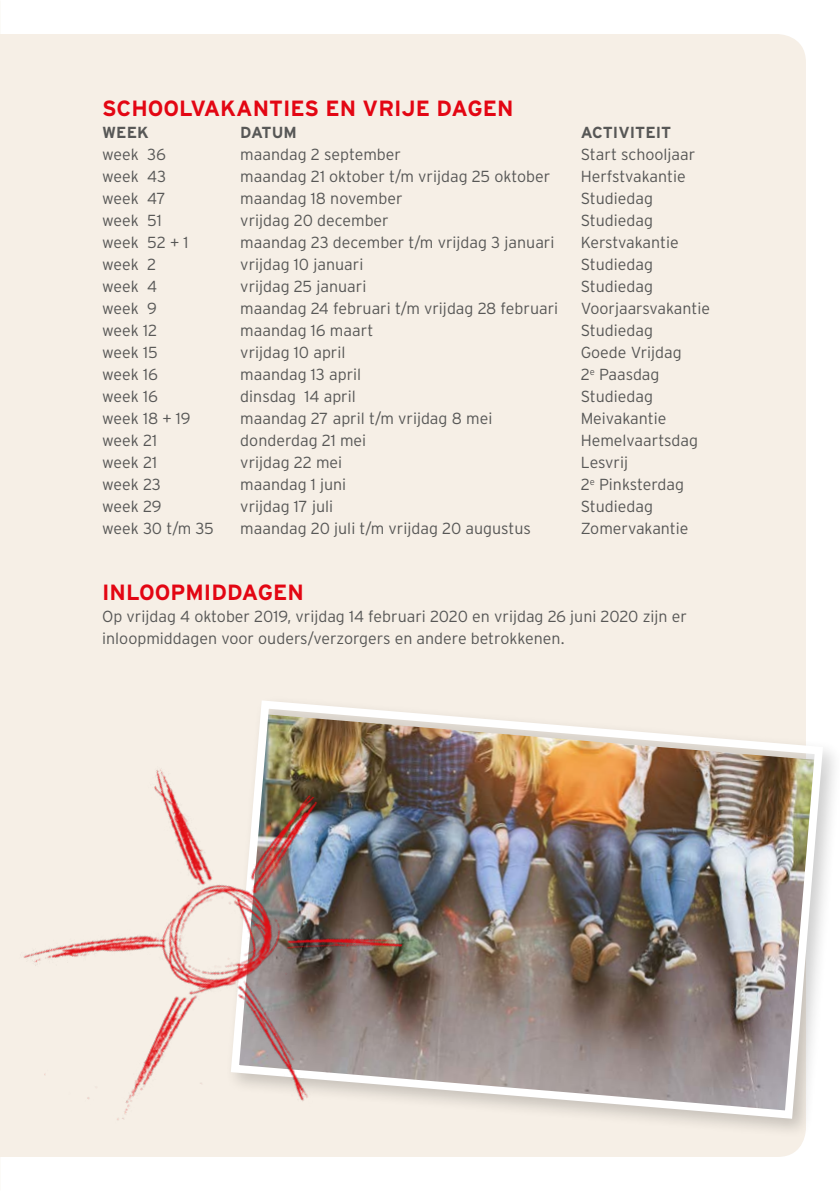
<style>
.page{position:relative;width:840px;height:1191px;background:#fff}
.page>*{position:absolute;margin:0;border:0;box-sizing:border-box;transform-origin:0 0}
.t1{font:700 22px "Interstate";color:#e30613}
.t2{font:300 16px/22px "Interstate";color:#575756}
.t3{font:700 16px "Interstate";color:#575756}
</style>
<div class="page">
<div style="left:0;top:34px;width:805px;height:1123px;background:#f6efe6"></div>
<div style="left:225px;top:694px;width:614px;height:445px;background:#000;opacity:.2"></div>
<img style="left:226px;top:696px;width:600px;height:427px">
<img style="left:0;top:710px;width:442px;height:447px">
<h1 class="t1" style="left:102px;top:96px;width:412px">SCHOOLVAKANTIES EN VRIJE DAGEN</h1>
<p class="t3" style="left:102px;top:123px;width:48px">WEEK</p>
<p class="t3" style="left:240px;top:123px;width:58px">DATUM</p>
<p class="t3" style="left:580px;top:123px;width:92px">ACTIVITEIT</p>
<p class="t2" style="left:102px;top:143px;width:65px">week 36</p>
<p class="t2" style="left:240px;top:143px;width:162px">maandag 2 september</p>
<p class="t2" style="left:580px;top:143px;width:116px">Start schooljaar</p>
<p class="t2" style="left:102px;top:165px;width:66px">week 43</p>
<p class="t2" style="left:240px;top:165px;width:311px">maandag 21 oktober t/m vrijdag 25 oktober</p>
<p class="t2" style="left:580px;top:165px;width:107px">Herfstvakantie</p>
<p class="t2" style="left:102px;top:187px;width:65px">week 47</p>
<p class="t2" style="left:240px;top:187px;width:164px">maandag 18 november</p>
<p class="t2" style="left:580px;top:187px;width:74px">Studiedag</p>
<p class="t2" style="left:102px;top:209px;width:61px">week 51</p>
<p class="t2" style="left:240px;top:209px;width:150px">vrijdag 20 december</p>
<p class="t2" style="left:580px;top:209px;width:74px">Studiedag</p>
<p class="t2" style="left:102px;top:231px;width:88px">week 52 + 1</p>
<p class="t2" style="left:240px;top:231px;width:315px">maandag 23 december t/m vrijdag 3 januari</p>
<p class="t2" style="left:580px;top:231px;width:99px">Kerstvakantie</p>
<p class="t2" style="left:102px;top:253px;width:56px">week 2</p>
<p class="t2" style="left:240px;top:253px;width:124px">vrijdag 10 januari</p>
<p class="t2" style="left:580px;top:253px;width:74px">Studiedag</p>
<p class="t2" style="left:102px;top:275px;width:57px">week 4</p>
<p class="t2" style="left:240px;top:275px;width:128px">vrijdag 25 januari</p>
<p class="t2" style="left:580px;top:275px;width:74px">Studiedag</p>
<p class="t2" style="left:102px;top:297px;width:56px">week 9</p>
<p class="t2" style="left:240px;top:297px;width:319px">maandag 24 februari t/m vrijdag 28 februari</p>
<p class="t2" style="left:580px;top:297px;width:131px">Voorjaarsvakantie</p>
<p class="t2" style="left:102px;top:319px;width:57px">week 12</p>
<p class="t2" style="left:240px;top:319px;width:134px">maandag 16 maart</p>
<p class="t2" style="left:580px;top:319px;width:74px">Studiedag</p>
<p class="t2" style="left:102px;top:341px;width:57px">week 15</p>
<p class="t2" style="left:240px;top:341px;width:107px">vrijdag 10 april</p>
<p class="t2" style="left:580px;top:341px;width:102px">Goede Vrijdag</p>
<p class="t2" style="left:102px;top:363px;width:57px">week 16</p>
<p class="t2" style="left:240px;top:363px;width:122px">maandag 13 april</p>
<p class="t2" style="left:580px;top:363px;width:80px">2<sup>e</sup> Paasdag</p>
<p class="t2" style="left:102px;top:385px;width:57px">week 16</p>
<p class="t2" style="left:240px;top:385px;width:117px">dinsdag 14 april</p>
<p class="t2" style="left:580px;top:385px;width:74px">Studiedag</p>
<p class="t2" style="left:102px;top:407px;width:90px">week 18 + 19</p>
<p class="t2" style="left:240px;top:407px;width:253px">maandag 27 april t/m vrijdag 8 mei</p>
<p class="t2" style="left:580px;top:407px;width:87px">Meivakantie</p>
<p class="t2" style="left:102px;top:429px;width:57px">week 21</p>
<p class="t2" style="left:240px;top:429px;width:127px">donderdag 21 mei</p>
<p class="t2" style="left:580px;top:429px;width:119px">Hemelvaartsdag</p>
<p class="t2" style="left:102px;top:451px;width:57px">week 21</p>
<p class="t2" style="left:240px;top:451px;width:103px">vrijdag 22 mei</p>
<p class="t2" style="left:580px;top:451px;width:49px">Lesvrij</p>
<p class="t2" style="left:102px;top:473px;width:60px">week 23</p>
<p class="t2" style="left:240px;top:473px;width:107px">maandag 1 juni</p>
<p class="t2" style="left:580px;top:473px;width:105px">2<sup>e</sup> Pinksterdag</p>
<p class="t2" style="left:102px;top:495px;width:61px">week 29</p>
<p class="t2" style="left:240px;top:495px;width:94px">vrijdag 17 juli</p>
<p class="t2" style="left:580px;top:495px;width:74px">Studiedag</p>
<p class="t2" style="left:102px;top:517px;width:113px">week 30 t/m 35</p>
<p class="t2" style="left:240px;top:517px;width:292px">maandag 20 juli t/m vrijdag 20 augustus</p>
<p class="t2" style="left:580px;top:517px;width:109px">Zomervakantie</p>
<h1 class="t1" style="left:102px;top:580px;width:203px">INLOOPMIDDAGEN</h1>
<p class="t2" style="left:102px;top:605px;width:586px">Op vrijdag 4 oktober 2019, vrijdag 14 februari 2020 en vrijdag 26 juni 2020 zijn er inloopmiddagen voor ouders/verzorgers en andere betrokkenen.</p>
</div>
